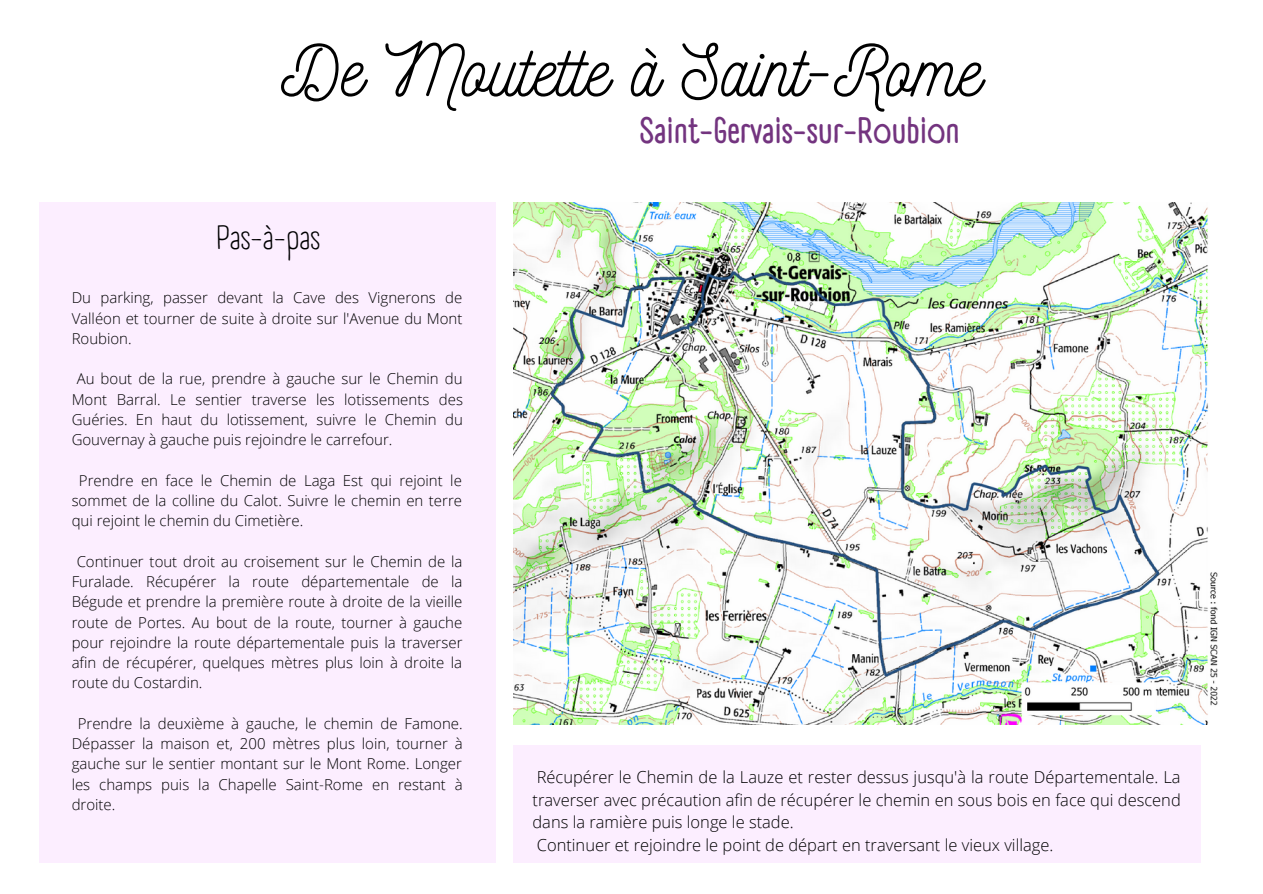
<style>
.page{position:relative;width:1263px;height:894px;background:#fff}
.page>*{position:absolute;margin:0;border:0;box-sizing:border-box;transform-origin:0 0}
.t1{font:72px "Nickainley";color:#000}
.t2{font:700 36px "A Day Without Sun Text";color:#73347f}
.t3{font:33px "A Day Without Sun Text";color:#000}
.t4{font:300 16.5px/22.5px "Open Sans";color:#000}
.t5{font:300 15px/20.2px "Open Sans";color:#000;text-align:justify}
</style>
<div class="page">
<div style="left:39px;top:202px;width:457px;height:660px;background:#fceeff"></div>
<img style="left:513px;top:202px;width:705px;height:522px">
<div style="left:513px;top:745px;width:687px;height:117px;background:#fceeff"></div>
<h1 class="t1" style="left:281px;top:24px;width:702px">De Moutette à Saint-Rome</h1>
<h3 class="t3" style="left:216px;top:218px;width:105px">Pas-à-pas</h3>
<p class="t5" style="left:72px;top:287px;width:392px">Du parking, passer devant la Cave des Vignerons de Valléon et tourner de suite à droite sur l'Avenue du Mont Roubion.</p>
<p class="t5" style="left:72px;top:368px;width:393px;text-indent:5px">Au bout de la rue, prendre à gauche sur le Chemin du Mont Barral. Le sentier traverse les lotissements des Guéries. En haut du lotissement, suivre le Chemin du Gouvernay à gauche puis rejoindre le carrefour.</p>
<p class="t5" style="left:72px;top:469px;width:392px;text-indent:7px">Prendre en face le Chemin de Laga Est qui rejoint le sommet de la colline du Calot. Suivre le chemin en terre qui rejoint le chemin du Cimetière.</p>
<p class="t5" style="left:72px;top:550px;width:392px;text-indent:5px">Continuer tout droit au croisement sur le Chemin de la Furalade. Récupérer la route départementale de la Bégude et prendre la première route à droite de la vieille route de Portes. Au bout de la route, tourner à gauche pour rejoindre la route départementale puis la traverser afin de récupérer, quelques mètres plus loin à droite la route du Costardin.</p>
<p class="t5" style="left:72px;top:712px;width:393px;text-indent:6px">Prendre la deuxième à gauche, le chemin de Famone.<br>Dépasser la maison et, 200 mètres plus loin, tourner à gauche sur le sentier montant sur le Mont Rome. Longer les champs puis la Chapelle Saint-Rome en restant à droite.</p>
<h2 class="t2" style="left:640px;top:109px;width:322px">Saint-Gervais-sur-Roubion</h2>
<p class="t4" style="left:532px;top:765px;width:650px">Récupérer le Chemin de la Lauze et rester dessus jusqu'à la route Départementale. La traverser avec précaution afin de récupérer le chemin en sous bois en face qui descend dans la ramière puis longe le stade.<br>Continuer et rejoindre le point de départ en traversant le vieux village.</p>
</div>
